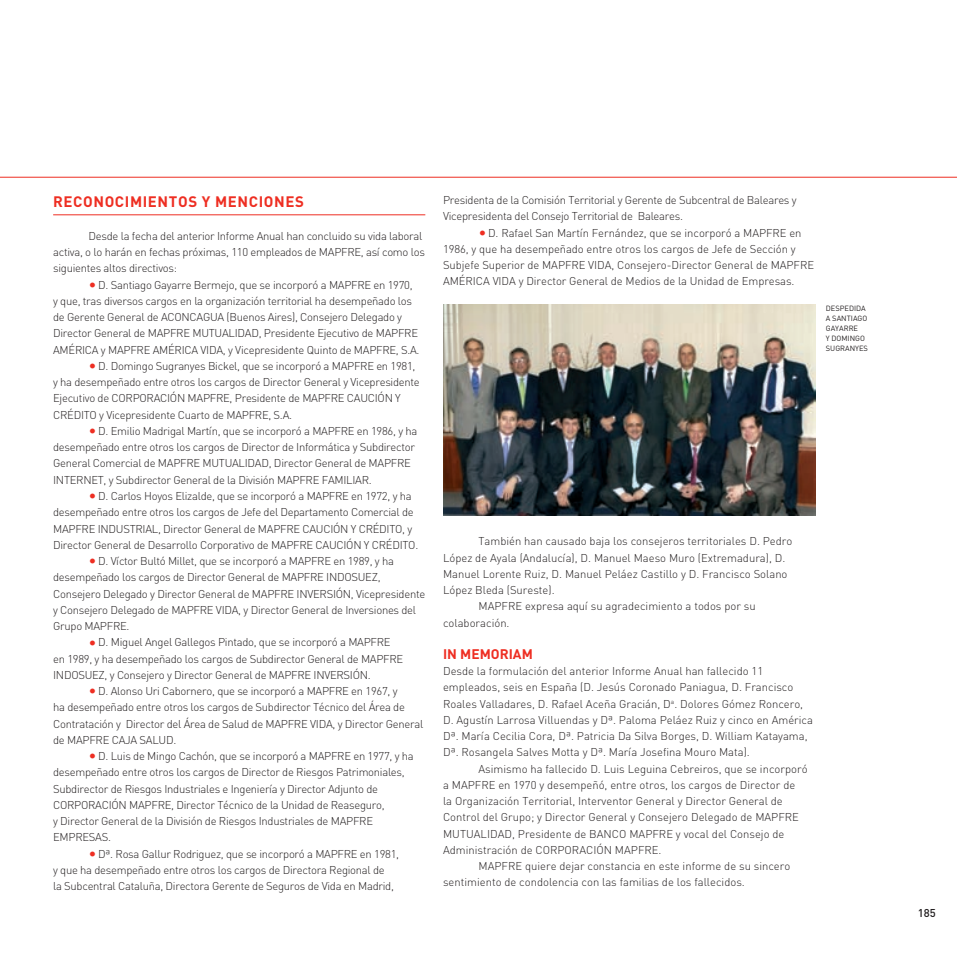
<style>
.page{position:relative;width:957px;height:957px;background:#fff}
.page>*{position:absolute;margin:0;border:0;box-sizing:border-box;transform-origin:0 0}
.t1{font:700 15px "DIN";letter-spacing:.04em;color:#ee2e22}
.t2{font:700 13.75px "DIN";color:#ee2e22}
.t3{font:300 11.25px/16.2px "DIN";letter-spacing:-.025em;color:#231f20}
.t4{font:300 11.25px/16.2px "DIN";color:#231f20}
.t5{font:300 11.25px/16.2px "DIN";letter-spacing:-.005em;color:#231f20}
.t6{font:500 11.25px "DIN";color:#231f20}
.t7{font:7.5px/10px "DIN";color:#231f20}
.s1{font-size:15px;color:#ee2e22}
</style>
<div class="page">
<hr style="left:0;top:177px;width:957px;height:1px;background:#ee2e22">
<hr style="left:53px;top:214px;width:372px;height:1px;background:#ee2e22">
<img style="left:443px;top:305px;width:372px;height:211px">
<h1 class="t1" style="left:53px;top:192px;width:252px">RECONOCIMIENTOS Y MENCIONES</h1>
<p class="t3" style="left:53px;top:228px;width:373px;text-indent:35px">Desde la fecha del anterior Informe Anual han concluido su vida laboral activa, o lo harán en fechas próximas, 110 empleados de MAPFRE, así como los siguientes altos directivos:</p>
<p class="t3" style="left:53px;top:276px;width:368px;text-indent:35px"><span class="s1">•</span>D. Santiago Gayarre Bermejo, que se incorporó a MAPFRE en 1970, y que, tras diversos cargos en la organización territorial ha desempeñado los de Gerente General de ACONCAGUA (Buenos Aires), Consejero Delegado y Director General de MAPFRE MUTUALIDAD, Presidente Ejecutivo de MAPFRE AMÉRICA y MAPFRE AMÉRICA VIDA, y Vicepresidente Quinto de MAPFRE, S.A.</p>
<p class="t3" style="left:53px;top:358px;width:368px;text-indent:35px"><span class="s1">•</span>D. Domingo Sugranyes Bickel, que se incorporó a MAPFRE en 1981, y ha desempeñado entre otros los cargos de Director General y Vicepresidente Ejecutivo de CORPORACIÓN MAPFRE, Presidente de MAPFRE CAUCIÓN Y CRÉDITO y Vicepresidente Cuarto de MAPFRE, S.A.</p>
<p class="t3" style="left:53px;top:423px;width:366px;text-indent:35px"><span class="s1">•</span>D. Emilio Madrigal Martín, que se incorporó a MAPFRE en 1986, y ha desempeñado entre otros los cargos de Director de Informática y Subdirector General Comercial de MAPFRE MUTUALIDAD, Director General de MAPFRE INTERNET, y Subdirector General de la División MAPFRE FAMILIAR.</p>
<p class="t3" style="left:53px;top:488px;width:367px;text-indent:35px"><span class="s1">•</span>D. Carlos Hoyos Elizalde, que se incorporó a MAPFRE en 1972, y ha desempeñado entre otros los cargos de Jefe del Departamento Comercial de MAPFRE INDUSTRIAL, Director General de MAPFRE CAUCIÓN Y CRÉDITO, y Director General de Desarrollo Corporativo de MAPFRE CAUCIÓN Y CRÉDITO.</p>
<p class="t3" style="left:53px;top:553px;width:374px;text-indent:35px"><span class="s1">•</span>D. Víctor Bultó Millet, que se incorporó a MAPFRE en 1989, y ha desempeñado los cargos de Director General de MAPFRE INDOSUEZ, Consejero Delegado y Director General de MAPFRE INVERSIÓN, Vicepresidente y Consejero Delegado de MAPFRE VIDA, y Director General de Inversiones del Grupo MAPFRE.</p>
<p class="t3" style="left:53px;top:634px;width:352px;text-indent:35px"><span class="s1">•</span>D. Miguel Angel Gallegos Pintado, que se incorporó a MAPFRE en 1989, y ha desempeñado los cargos de Subdirector General de MAPFRE<br>INDOSUEZ, y Consejero y Director General de MAPFRE INVERSIÓN.</p>
<p class="t3" style="left:53px;top:683px;width:371px;text-indent:35px"><span class="s1">•</span>D. Alonso Uri Cabornero, que se incorporó a MAPFRE en 1967, y<br>ha desempeñado entre otros los cargos de Subdirector Técnico del Área de Contratación y Director del Área de Salud de MAPFRE VIDA, y Director General de MAPFRE CAJA SALUD.</p>
<p class="t3" style="left:53px;top:748px;width:362px;text-indent:35px"><span class="s1">•</span>D. Luis de Mingo Cachón, que se incorporó a MAPFRE en 1977, y ha desempeñado entre otros los cargos de Director de Riesgos Patrimoniales, Subdirector de Riesgos Industriales e Ingeniería y Director Adjunto de CORPORACIÓN MAPFRE, Director Técnico de la Unidad de Reaseguro,<br>y Director General de la División de Riesgos Industriales de MAPFRE EMPRESAS.</p>
<p class="t3" style="left:53px;top:845px;width:347px;text-indent:35px"><span class="s1">•</span>Dª. Rosa Gallur Rodriguez, que se incorporó a MAPFRE en 1981, y que ha desempeñado entre otros los cargos de Directora Regional de<br>la Subcentral Cataluña, Directora Gerente de Seguros de Vida en Madrid,</p>
<p class="t3" style="left:443px;top:192px;width:355px">Presidenta de la Comisión Territorial y Gerente de Subcentral de Baleares y<br>Vicepresidenta del Consejo Territorial de Baleares.</p>
<p class="t5" style="left:443px;top:224px;width:372px;text-indent:35px"><span class="s1">•</span>D. Rafael San Martín Fernández, que se incorporó a MAPFRE en 1986, y que ha desempeñado entre otros los cargos de Jefe de Sección y Subjefe Superior de MAPFRE VIDA, Consejero-Director General de MAPFRE AMÉRICA VIDA y Director General de Medios de la Unidad de Empresas.</p>
<p class="t7" style="left:826px;top:303px;width:44px">DESPEDIDA<br>A SANTIAGO<br>GAYARRE<br>Y DOMINGO<br>SUGRANYES</p>
<p class="t4" style="left:478px;top:533px;width:315px">También han causado baja los consejeros territoriales D. Pedro</p>
<p class="t4" style="left:443px;top:549px;width:344px">López de Ayala (Andalucía), D. Manuel Maeso Muro (Extremadura), D.</p>
<p class="t4" style="left:443px;top:565px;width:346px">Manuel Lorente Ruiz, D. Manuel Peláez Castillo y D. Francisco Solano</p>
<p class="t4" style="left:443px;top:582px;width:113px">López Bleda (Sureste).</p>
<p class="t4" style="left:478px;top:598px;width:279px">MAPFRE expresa aquí su agradecimiento a todos por su</p>
<p class="t4" style="left:443px;top:614px;width:68px">colaboración.</p>
<p class="t2" style="left:443px;top:645px;width:28px">IN MEMO</p>
<p class="t2" style="left:500px;top:645px;width:32px">RIAM</p>
<p class="t4" style="left:443px;top:663px;width:371px">Desde la formulación del anterior Informe Anual han fallecido 11 empleados, seis en España (D. Jesús Coronado Paniagua, D. Francisco Roales Valladares, D. Rafael Aceña Gracián, D<sup>a</sup>. Dolores Gómez Roncero, D. Agustín Larrosa Villuendas y Dª. Paloma Peláez Ruiz y cinco en América Dª. María Cecilia Cora, Dª. Patricia Da Silva Borges, D. William Katayama, Dª. Rosangela Salves Motta y Dª. María Josefina Mouro Mata).</p>
<p class="t4" style="left:478px;top:760px;width:331px">Asimismo ha fallecido D. Luis Leguina Cebreiros, que se incorporó</p>
<p class="t4" style="left:443px;top:776px;width:354px">a MAPFRE en 1970 y desempeñó, entre otros, los cargos de Director de</p>
<p class="t4" style="left:443px;top:793px;width:341px">la Organización Territorial, Interventor General y Director General de</p>
<p class="t4" style="left:443px;top:809px;width:357px">Control del Grupo; y Director General y Consejero Delegado de MAPFRE</p>
<p class="t4" style="left:443px;top:825px;width:343px">MUTUALIDAD, Presidente de BANCO MAPFRE y vocal del Consejo de</p>
<p class="t4" style="left:443px;top:841px;width:220px">Administración de CORPORACIÓN MAPFRE.</p>
<p class="t4" style="left:478px;top:858px;width:313px">MAPFRE quiere dejar constancia en este informe de su sincero</p>
<p class="t4" style="left:443px;top:874px;width:303px">sentimiento de condolencia con las familias de los fallecidos.</p>
<p class="t6" style="left:917px;top:906px;width:19px">185</p>
</div>
